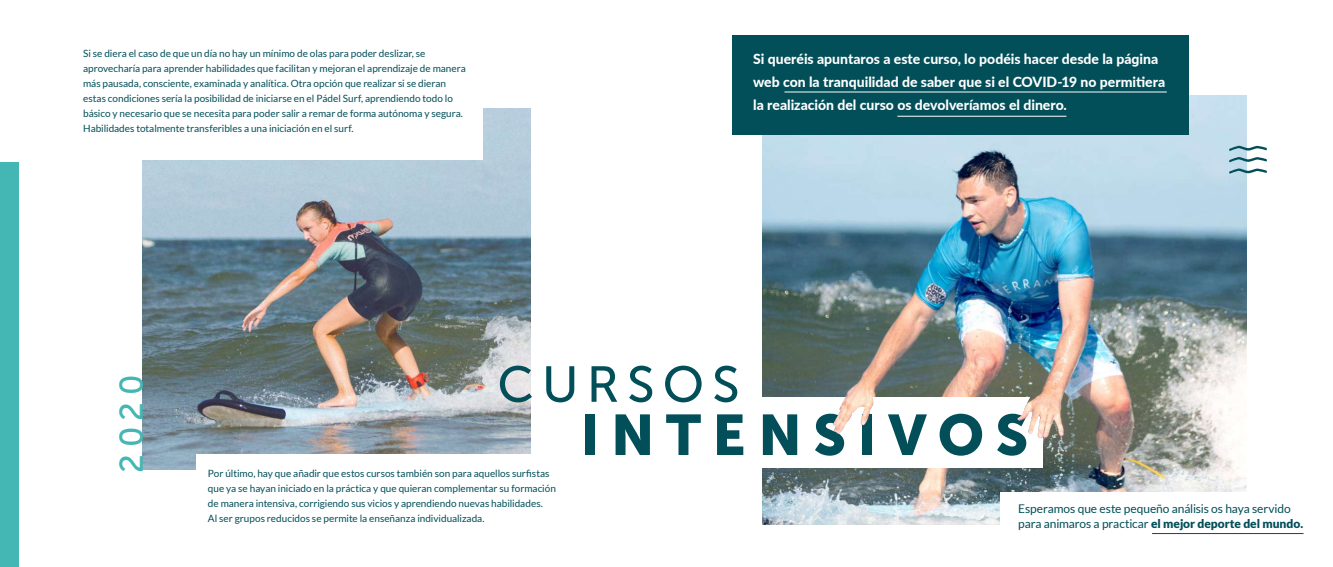
<style>
.page{position:relative;width:1333px;height:567px;background:#fff}
.page>*{position:absolute;margin:0;border:0;box-sizing:border-box;transform-origin:0 0}
.t1{font:56.8px "Museo Sans 900";letter-spacing:.2em;color:#024f59}
.t2{font:50.4px "Museo Sans 500";letter-spacing:.16em;color:#024f59}
.t3{font:32.7px "Museo Sans 500";color:#44b6b3}
.t4{font:800 14px/23px "Lato";color:#fff}
.t5{font:12px/15px "Lato";letter-spacing:-.01em;color:#024f59}
.t6{font:10px/15px "Lato";color:#024f59}
.s1{font-weight:900}
</style>
<div class="page">
<img style="left:142px;top:109px;width:388px;height:361px">
<img style="left:763px;top:96px;width:483px;height:429px">
<div style="left:110px;top:73px;width:373px;height:86px;background:#fff"></div>
<div style="left:196px;top:454px;width:378px;height:87px;background:#fff"></div>
<svg style="left:1229px;top:146px;width:37px;height:5px"></svg>
<svg style="left:1229px;top:157px;width:37px;height:5px"></svg>
<svg style="left:1229px;top:168px;width:37px;height:6px"></svg>
<div style="left:0;top:163px;width:19px;height:404px;background:#44b6b3"></div>
<div style="left:732px;top:35px;width:456px;height:100px;background:#024f59"></div>
<div style="left:1000px;top:492px;width:332px;height:53px;background:#fff"></div>
<div style="left:749px;top:398px;width:293px;height:70px;background:#fff"></div>
<img style="left:832px;top:394px;width:220px;height:46px">
<hr style="left:1151px;top:533px;width:152px;height:1px;background:#024f59">
<hr style="left:784px;top:91px;width:382px;height:1px;background:#fff">
<hr style="left:897px;top:116px;width:169px;height:1px;background:#fff">
<p class="t6" style="left:83px;top:46px;width:384px">Si se diera el caso de que un día no hay un mínimo de olas para poder deslizar, se aprovecharía para aprender habilidades que facilitan y mejoran el aprendizaje de manera más pausada, consciente, examinada y analítica. Otra opción que realizar si se dieran estas condiciones sería la posibilidad de iniciarse en el Pádel Surf, aprendiendo todo lo básico y necesario que se necesita para poder salir a remar de forma autónoma y segura.<br>Habilidades totalmente transferibles a una iniciación en el surf.</p>
<h3 class="t4" style="left:753px;top:47px;width:413px">Si queréis apuntaros a este curso, lo podéis hacer desde la página web con la tranquilidad de saber que si el COVID-19 no permitiera la realización del curso os devolveríamos el dinero.</h3>
<h3 class="t3" style="left:114px;top:473px;width:99px;rotate:-90deg">2020</h3>
<h2 class="t2" style="left:497px;top:357px;width:244px">CURSOS</h2>
<h1 class="t1" style="left:580px;top:403px;width:450px">INTENSIVOS</h1>
<p class="t6" style="left:208px;top:466px;width:349px">Por último, hay que añadir que estos cursos también son para aquellos surfistas que ya se hayan iniciado en la práctica y que quieran complementar su formación de manera intensiva, corrigiendo sus vicios y aprendiendo nuevas habilidades.<br>Al ser grupos reducidos se permite la enseñanza individualizada.</p>
<p class="t5" style="left:1018px;top:501px;width:286px">Esperamos que este pequeño análisis os haya servido para animaros a practicar <span class="s1">el mejor deporte del mundo.</span></p>
</div>
